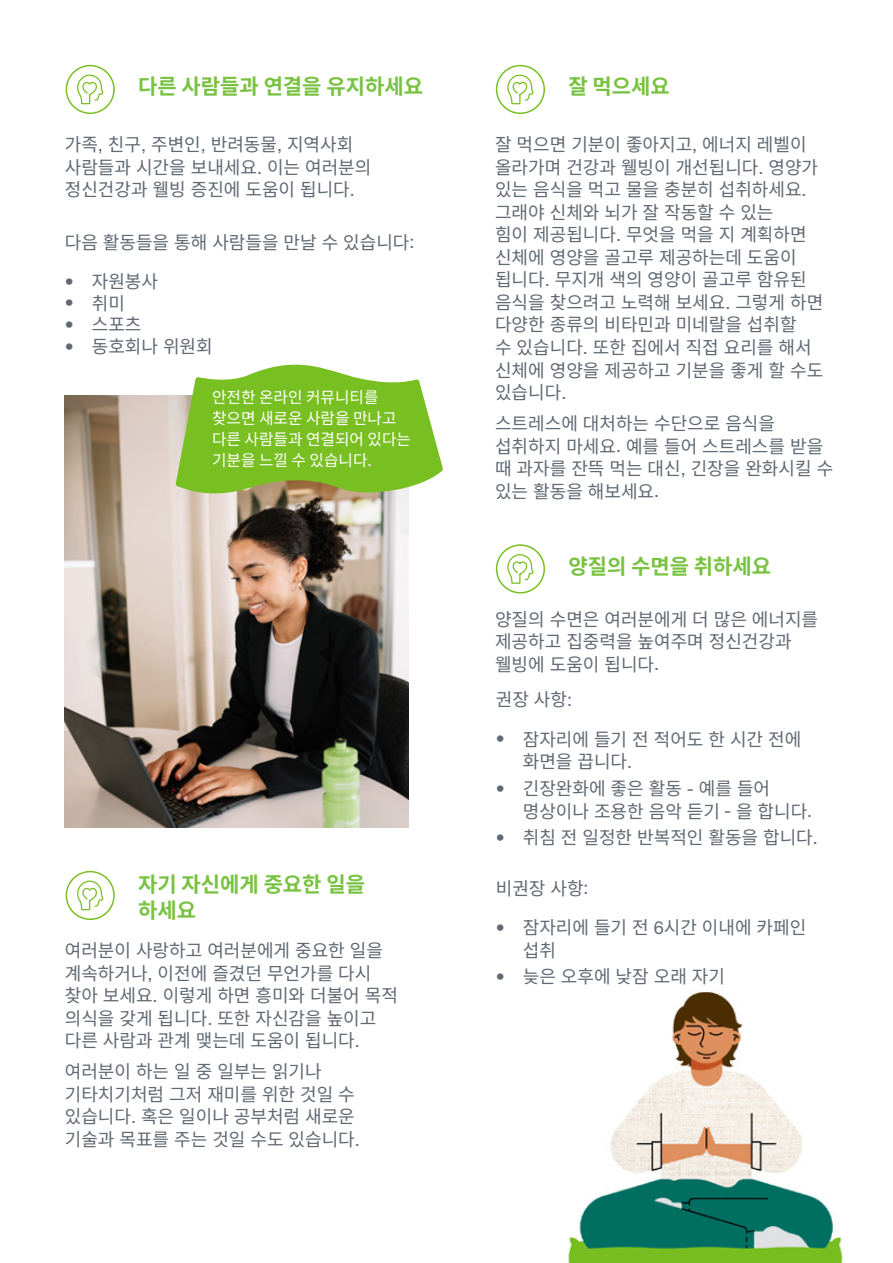
<style>
.page{position:relative;width:893px;height:1263px;background:#fff}
.page>*{position:absolute;margin:0;border:0;box-sizing:border-box;transform-origin:0 0}
.t1{font:700 21px/25.2px "Noto Sans KR";color:#79c242}
.t2{font:18px/22.5px "Noto Sans KR";color:#616a74}
.t3{font:15.75px/21px "Noto Sans KR";color:#fff}
.s1{font-family:"Helvetica Neue LT Pro"}
</style>
<div class="page">
<img style="left:568px;top:992px;width:277px;height:271px">
<div style="left:66px;top:65px;width:49px;height:49px;border:2px solid #78bf21;border-radius:50%"></div>
<div style="left:66px;top:871px;width:49px;height:49px;border:2px solid #78bf21;border-radius:50%"></div>
<svg style="left:77px;top:74px;width:27px;height:31px"></svg>
<svg style="left:77px;top:880px;width:27px;height:31px"></svg>
<img style="left:65px;top:395px;width:344px;height:432px">
<svg style="left:176px;top:364px;width:267px;height:134px"></svg>
<div style="left:496px;top:65px;width:49px;height:49px;border:2px solid #78bf21;border-radius:50%"></div>
<div style="left:496px;top:544px;width:49px;height:49px;border:2px solid #78bf21;border-radius:50%"></div>
<svg style="left:507px;top:74px;width:27px;height:31px"></svg>
<svg style="left:507px;top:554px;width:27px;height:30px"></svg>
<p class="t1" style="left:138px;top:75px;width:286px">다른 사람들과 연결을 유지하세요</p>
<p class="t2" style="left:65px;top:134px;width:308px">가족<span class="s1">,</span> 친구<span class="s1">,</span> 주변인<span class="s1">,</span> 반려동물<span class="s1">,</span> 지역사회 사람들과 시간을 보내세요<span class="s1">.</span> 이는 여러분의 정신건강과 웰빙 증진에 도움이 됩니다<span class="s1">.</span></p>
<p class="t2" style="left:65px;top:231px;width:351px">다음 활동들을 통해 사람들을 만날 수 있습니다<span class="s1">:</span></p>
<p class="t2" style="left:65px;top:271px;width:95px"><span class="s1">•</span> 자원봉사</p>
<p class="t2" style="left:65px;top:292px;width:62px"><span class="s1">•</span> 취미</p>
<p class="t2" style="left:65px;top:314px;width:78px"><span class="s1">•</span> 스포츠</p>
<p class="t2" style="left:65px;top:335px;width:149px"><span class="s1">•</span> 동호회나 위원회</p>
<p class="t3" style="left:212px;top:387px;width:200px">안전한 온라인 커뮤니티를 찾으면 새로운 사람을 만나고 다른 사람들과 연결되어 있다는 기분을 느낄 수 있습니다.</p>
<p class="t1" style="left:138px;top:872px;width:228px">자기 자신에게 중요한 일을 하세요</p>
<p class="t2" style="left:65px;top:940px;width:335px">여러분이 사랑하고 여러분에게 중요한 일을 계속하거나<span class="s1">,</span> 이전에 즐겼던 무언가를 다시 찾아 보세요<span class="s1">.</span> 이렇게 하면 흥미와 더불어 목적 의식을 갖게 됩니다<span class="s1">.</span> 또한 자신감을 높이고 다른 사람과 관계 맺는데 도움이 됩니다<span class="s1">.</span></p>
<p class="t2" style="left:65px;top:1061px;width:296px">여러분이 하는 일 중 일부는 읽기나 기타치기처럼 그저 재미를 위한 것일 수 있습니다<span class="s1">.</span> 혹은 일이나 공부처럼 새로운 기술과 목표를 주는 것일 수도 있습니다<span class="s1">.</span></p>
<p class="t1" style="left:568px;top:75px;width:103px">잘 먹으세요</p>
<p class="t2" style="left:495px;top:134px;width:330px">잘 먹으면 기분이 좋아지고<span class="s1">,</span> 에너지 레벨이 올라가며 건강과 웰빙이 개선됩니다<span class="s1">.</span> 영양가 있는 음식을 먹고 물을 충분히 섭취하세요<span class="s1">. </span>그래야 신체와 뇌가 잘 작동할 수 있는<br>힘이 제공됩니다<span class="s1">.</span> 무엇을 먹을 지 계획하면 신체에 영양을 골고루 제공하는데 도움이 됩니다<span class="s1">.</span> 무지개 색의 영양이 골고루 함유된 음식을 찾으려고 노력해 보세요<span class="s1">.</span> 그렇게 하면 다양한 종류의 비타민과 미네랄을 섭취할<br>수 있습니다<span class="s1">.</span> 또한 집에서 직접 요리를 해서 신체에 영양을 제공하고 기분을 좋게 할 수도 있습니다<span class="s1">.</span></p>
<p class="t2" style="left:495px;top:412px;width:340px">스트레스에 대처하는 수단으로 음식을 섭취하지 마세요<span class="s1">.</span> 예를 들어 스트레스를 받을 때 과자를 잔뜩 먹는 대신<span class="s1">,</span> 긴장을 완화시킬 수 있는 활동을 해보세요<span class="s1">.</span></p>
<p class="t1" style="left:568px;top:554px;width:204px">양질의 수면을 취하세요</p>
<p class="t2" style="left:495px;top:608px;width:325px">양질의 수면은 여러분에게 더 많은 에너지를 제공하고 집중력을 높여주며 정신건강과 웰빙에 도움이 됩니다<span class="s1">.</span></p>
<p class="t2" style="left:496px;top:689px;width:78px">권장 사항<span class="s1">:</span></p>
<p class="t2" style="left:523px;top:728px;width:280px;text-indent:-27px"><span class="s1">•</span> 잠자리에 들기 전 적어도 한 시간 전에 화면을 끕니다<span class="s1">.</span></p>
<p class="t2" style="left:523px;top:777px;width:291px;text-indent:-27px"><span class="s1">•</span> 긴장완화에 좋은 활동 <span class="s1">-</span> 예를 들어 명상이나 조용한 음악 듣기 <span class="s1">-</span> 을 합니다<span class="s1">.</span></p>
<p class="t2" style="left:496px;top:827px;width:323px"><span class="s1">•</span> 취침 전 일정한 반복적인 활동을 합니다<span class="s1">.</span></p>
<p class="t2" style="left:496px;top:877px;width:94px">비권장 사항<span class="s1">:</span></p>
<p class="t2" style="left:523px;top:917px;width:285px;text-indent:-27px"><span class="s1">•</span> 잠자리에 들기 전 <span class="s1">6</span>시간 이내에 카페인 섭취</p>
<p class="t2" style="left:496px;top:966px;width:231px"><span class="s1">•</span> 늦은 오후에 낮잠 오래 자기</p>
</div>
